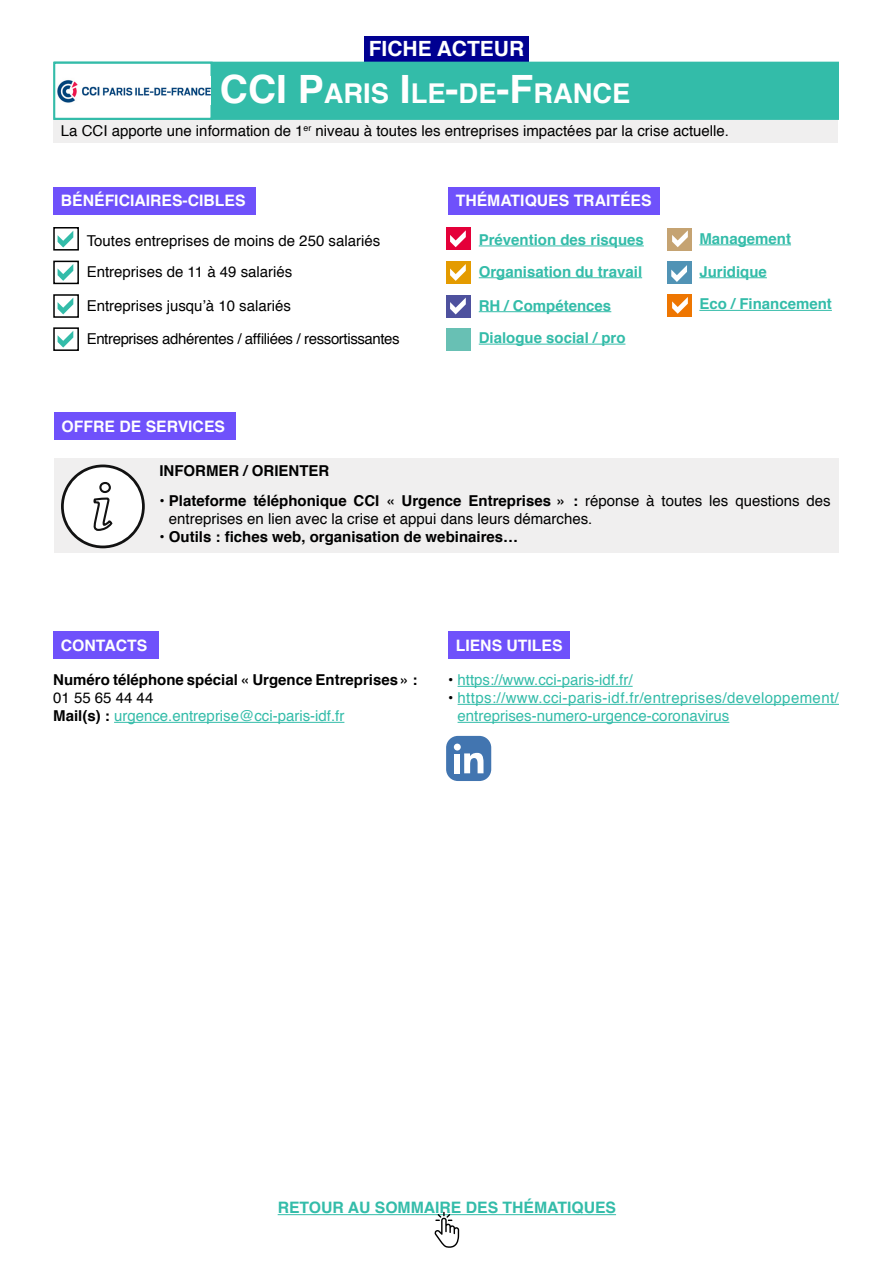
<style>
.page{position:relative;width:893px;height:1263px;background:#fff}
.page>*{position:absolute;margin:0;border:0;box-sizing:border-box;transform-origin:0 0}
.t1{font:700 27.3px "Helvetica";color:#fff}
.t2{font:700 21px "Helvetica";color:#fff}
.t3{font:700 15.75px "Helvetica";color:#fff}
.t4{font:700 15.75px "Helvetica";color:#33bca9}
.t5{font:15px/18px "Helvetica";color:#000}
.t6{font:700 15px/31.8px "Helvetica";color:#33bca9}
.t7{font:700 15px "Helvetica";color:#000}
.t8{font:15px/18px "Helvetica";letter-spacing:.025em;color:#33bca9}
.t9{font:15px/18px "Helvetica";color:#33bca9}
.t10{font:15px/32.4px "Helvetica";letter-spacing:-.025em;color:#000}
.s1{font-size:39px}
.s2{font-weight:700}
.s3{color:#000}
.s4{font-weight:700;color:#000}
</style>
<div class="page">
<div style="left:364px;top:36px;width:165px;height:26px;background:#000091"></div>
<div style="left:54px;top:458px;width:785px;height:95px;background:#f0efef"></div>
<div style="left:53px;top:86px;width:785px;height:57px;background:#f0efef"></div>
<div style="left:54px;top:62px;width:785px;height:58px;background:#33bca9;border:2px solid #33bca9"></div>
<div style="left:54px;top:412px;width:182px;height:28px;background:#6f51fb"></div>
<div style="left:448px;top:187px;width:211px;height:28px;background:#6f51fb"></div>
<div style="left:53px;top:187px;width:203px;height:28px;background:#6f51fb"></div>
<div style="left:446px;top:228px;width:25px;height:22px;background:#e40039"></div>
<div style="left:53px;top:227px;width:26px;height:24px;border:2px solid #000"></div>
<div style="left:446px;top:295px;width:25px;height:22px;background:#4e519e"></div>
<div style="left:53px;top:294px;width:26px;height:24px;border:2px solid #000"></div>
<div style="left:667px;top:228px;width:24px;height:22px;background:#c5a372"></div>
<div style="left:446px;top:261px;width:25px;height:22px;background:#e49b00"></div>
<div style="left:53px;top:261px;width:26px;height:23px;border:2px solid #000"></div>
<div style="left:446px;top:328px;width:25px;height:22px;background:#68c0b4"></div>
<div style="left:53px;top:327px;width:26px;height:24px;border:2px solid #000"></div>
<div style="left:667px;top:262px;width:24px;height:22px;background:#5193b5"></div>
<div style="left:667px;top:294px;width:24px;height:22px;background:#ee7601"></div>
<svg style="left:61px;top:464px;width:84px;height:84px"></svg>
<svg style="left:672px;top:297px;width:16px;height:17px"></svg>
<svg style="left:671px;top:265px;width:16px;height:17px"></svg>
<svg style="left:672px;top:230px;width:16px;height:17px"></svg>
<svg style="left:450px;top:264px;width:16px;height:17px"></svg>
<svg style="left:450px;top:230px;width:16px;height:17px"></svg>
<svg style="left:450px;top:298px;width:16px;height:16px"></svg>
<svg style="left:58px;top:331px;width:15px;height:17px"></svg>
<svg style="left:58px;top:231px;width:15px;height:17px"></svg>
<svg style="left:58px;top:264px;width:15px;height:17px"></svg>
<svg style="left:58px;top:298px;width:15px;height:16px"></svg>
<div style="left:53px;top:631px;width:106px;height:28px;background:#6f51fb"></div>
<div style="left:448px;top:631px;width:122px;height:28px;background:#6f51fb"></div>
<hr style="left:114px;top:722px;width:230px;height:1px;background:#33bca9">
<hr style="left:458px;top:686px;width:175px;height:1px;background:#33bca9">
<hr style="left:458px;top:704px;width:381px;height:1px;background:#33bca9">
<hr style="left:458px;top:722px;width:271px;height:1px;background:#33bca9">
<div style="left:446px;top:736px;width:45px;height:45px;background:#4275b0;border-radius:12px"></div>
<div style="left:454px;top:754px;width:6px;height:19px;background:#fff"></div>
<svg style="left:464px;top:753px;width:19px;height:20px"></svg>
<div style="left:454px;top:744px;width:7px;height:6px;background:#fff;border-radius:50%"></div>
<hr style="left:278px;top:1214px;width:338px;height:1px;background:#33bca9">
<svg style="left:434px;top:1212px;width:25px;height:36px"></svg>
<div style="left:53px;top:62px;width:160px;height:58px;background:#fff;border:2px solid #33bca9"></div>
<img style="left:58px;top:80px;width:152px;height:23px">
<hr style="left:479px;top:246px;width:165px;height:1px;background:#33bca9">
<hr style="left:479px;top:277px;width:163px;height:1px;background:#33bca9">
<hr style="left:479px;top:311px;width:132px;height:1px;background:#33bca9">
<hr style="left:699px;top:244px;width:92px;height:1px;background:#33bca9">
<hr style="left:479px;top:344px;width:146px;height:1px;background:#33bca9">
<hr style="left:699px;top:277px;width:68px;height:1px;background:#33bca9">
<hr style="left:699px;top:310px;width:133px;height:1px;background:#33bca9">
<h2 class="t2" style="left:369px;top:32px;width:157px">FICHE ACTEUR</h2>
<h1 class="t1" style="left:220px;top:71px;width:392px"><span class="s1">CCI P</span>ARIS <span class="s1">I</span>LE<span class="s1">-</span>DE<span class="s1">-F</span>RANCE</h1>
<p class="t5" style="left:61px;top:122px;width:670px">La CCI apporte une information de 1<sup>er</sup> niveau à toutes les entreprises impactées par la crise actuelle.</p>
<p class="t3" style="left:61px;top:188px;width:186px">BÉNÉFICIAIRES-CIBLES</p>
<p class="t3" style="left:456px;top:188px;width:197px">THÉMATIQUES TRAITÉES</p>
<p class="t5" style="left:87px;top:225px;width:295px;line-height:31.8px">Toutes entreprises de moins de 250 salariés<br>Entreprises de 11 à 49 salariés</p>
<p class="t10" style="left:87px;top:290px;width:315px">Entreprises jusqu’à 10 salariés<br>Entreprises adhérentes / affiliées / ressortissantes</p>
<p class="t3" style="left:62px;top:413px;width:165px">OFFRE DE SERVICES</p>
<p class="t7" style="left:159px;top:458px;width:172px">INFORMER / ORIENTER</p>
<p class="t6" style="left:479px;top:224px;width:167px">Prévention des risques<br>Organisation du travail</p>
<p class="t6" style="left:479px;top:290px;width:134px">RH / Compétences</p>
<p class="t6" style="left:479px;top:322px;width:148px">Dialogue social / pro</p>
<p class="t6" style="left:699px;top:223px;width:93px">Management</p>
<p class="t6" style="left:699px;top:255px;width:134px;line-height:32.5px">Juridique<br>Eco / Financement</p>
<p class="t5" style="left:169px;top:492px;width:663px;text-indent:-9px">• <span class="s2">Plateforme téléphonique CCI « Urgence Entreprises » :</span> réponse à toutes les questions des entreprises en lien avec la crise et appui dans leurs démarches.</p>
<p class="t7" style="left:159px;top:524px;width:360px">• Outils : fiches web, organisation de webinaires…</p>
<p class="t3" style="left:61px;top:632px;width:88px">CONTACTS</p>
<p class="t3" style="left:456px;top:632px;width:108px">LIENS UTILES</p>
<p class="t7" style="left:53px;top:668px;width:366px">Numéro téléphone spécial « Urgence Entreprises » :</p>
<p class="t9" style="left:53px;top:689px;width:293px"><span class="s3">01 55 65 44 44<br></span><span class="s4">Mail(s) :</span> urgence.entreprise@cci-paris-idf.fr</p>
<p class="t9" style="left:448px;top:671px;width:186px"><span class="s4">•</span> https://www.cci-paris-idf.fr/</p>
<p class="t8" style="left:458px;top:689px;width:383px;text-indent:-9px"><span class="s4">•</span> https://www.cci-paris-idf.fr/entreprises/developpement/ entreprises-numero-urgence-coronavirus</p>
<p class="t4" style="left:278px;top:1195px;width:340px">RETOUR AU SOMMAIRE DES THÉMATIQUES</p>
</div>
